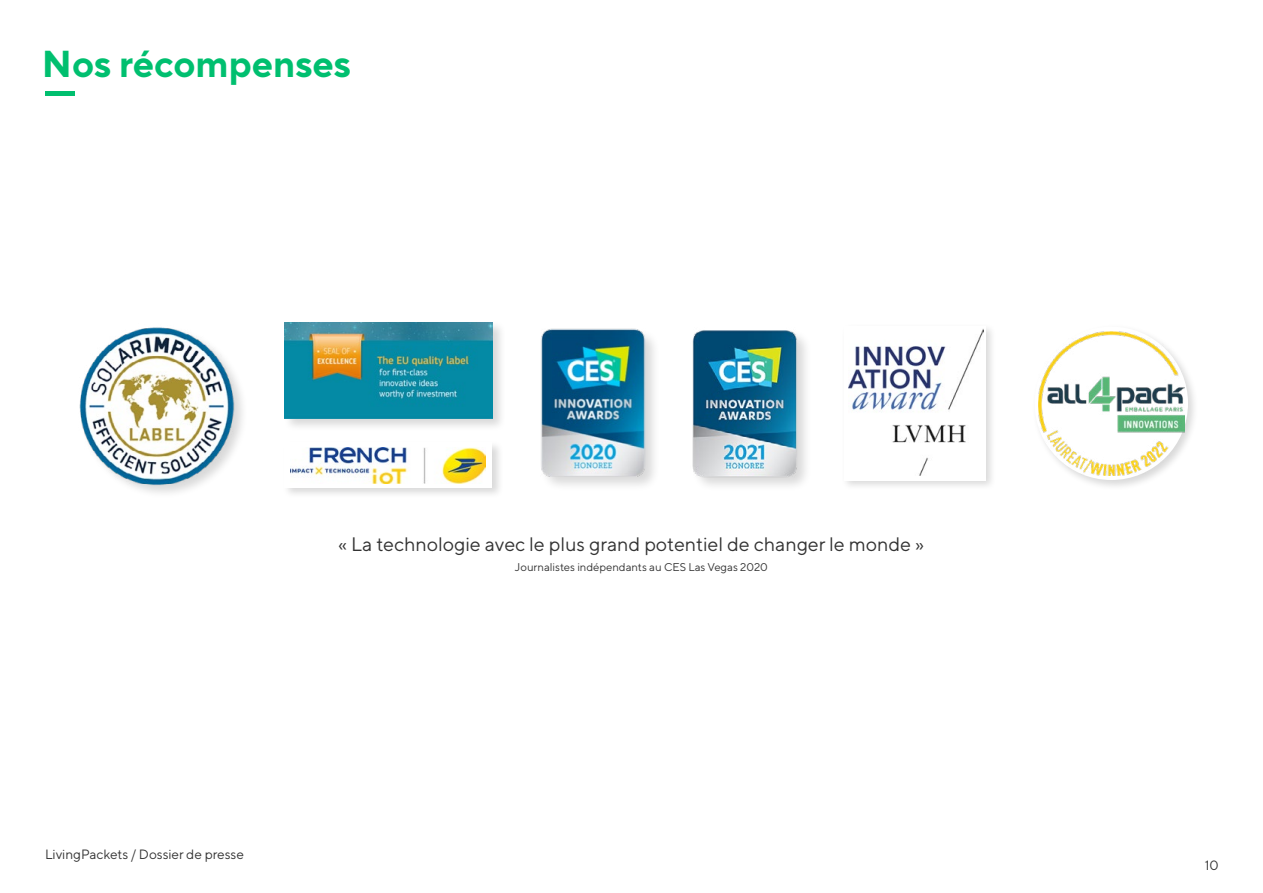
<style>
.page{position:relative;width:1263px;height:893px;background:#fff}
.page>*{position:absolute;margin:0;border:0;box-sizing:border-box;transform-origin:0 0}
.t1{font:700 37.5px "TT Norms Pro";color:#00bf6f}
.t2{font:19.5px "TT Norms Pro";color:#333}
.t3{font:13.5px "TT Norms Pro";color:#333}
.t4{font:11.25px "TT Norms Pro";color:#333}
</style>
<div class="page">
<hr style="left:45px;top:91px;width:29px;height:4px;background:#00bf6f">
<div style="left:540px;top:328px;width:121px;height:164px;background:#000;opacity:.15"></div>
<img style="left:541px;top:329px;width:104px;height:147px">
<div style="left:691px;top:328px;width:121px;height:164px;background:#000;opacity:.15"></div>
<img style="left:691px;top:328px;width:109px;height:155px">
<div style="left:283px;top:320px;width:223px;height:112px;background:#000;opacity:.15"></div>
<img style="left:285px;top:322px;width:207px;height:96px">
<div style="left:79px;top:325px;width:170px;height:174px;background:#000;opacity:.15"></div>
<img style="left:79px;top:325px;width:160px;height:164px">
<div style="left:282px;top:440px;width:222px;height:59px;background:#000;opacity:.15"></div>
<div style="left:285px;top:442px;width:207px;height:45px;background:#fff"></div>
<img style="left:290px;top:448px;width:196px;height:36px">
<div style="left:1031px;top:323px;width:167px;height:168px;background:#000;opacity:.15"></div>
<div style="left:1034px;top:327px;width:154px;height:153px;background:#fff;border-radius:50%"></div>
<img style="left:1038px;top:331px;width:146px;height:145px">
<div style="left:841px;top:323px;width:156px;height:168px;background:#000;opacity:.15"></div>
<div style="left:845px;top:326px;width:141px;height:155px;background:#fff"></div>
<img style="left:848px;top:329px;width:135px;height:146px">
<h1 class="t1" style="left:42px;top:39px;width:311px">Nos récompenses</h1>
<p class="t2" style="left:338px;top:532px;width:587px">« La technologie avec le plus grand potentiel de changer le monde »</p>
<p class="t4" style="left:515px;top:560px;width:254px">Journalistes indépendants au CES Las Vegas 2020</p>
<p class="t3" style="left:45px;top:845px;width:200px">LivingPackets / Dossier de presse</p>
<p class="t3" style="left:1205px;top:857px;width:15px">10</p>
</div>
